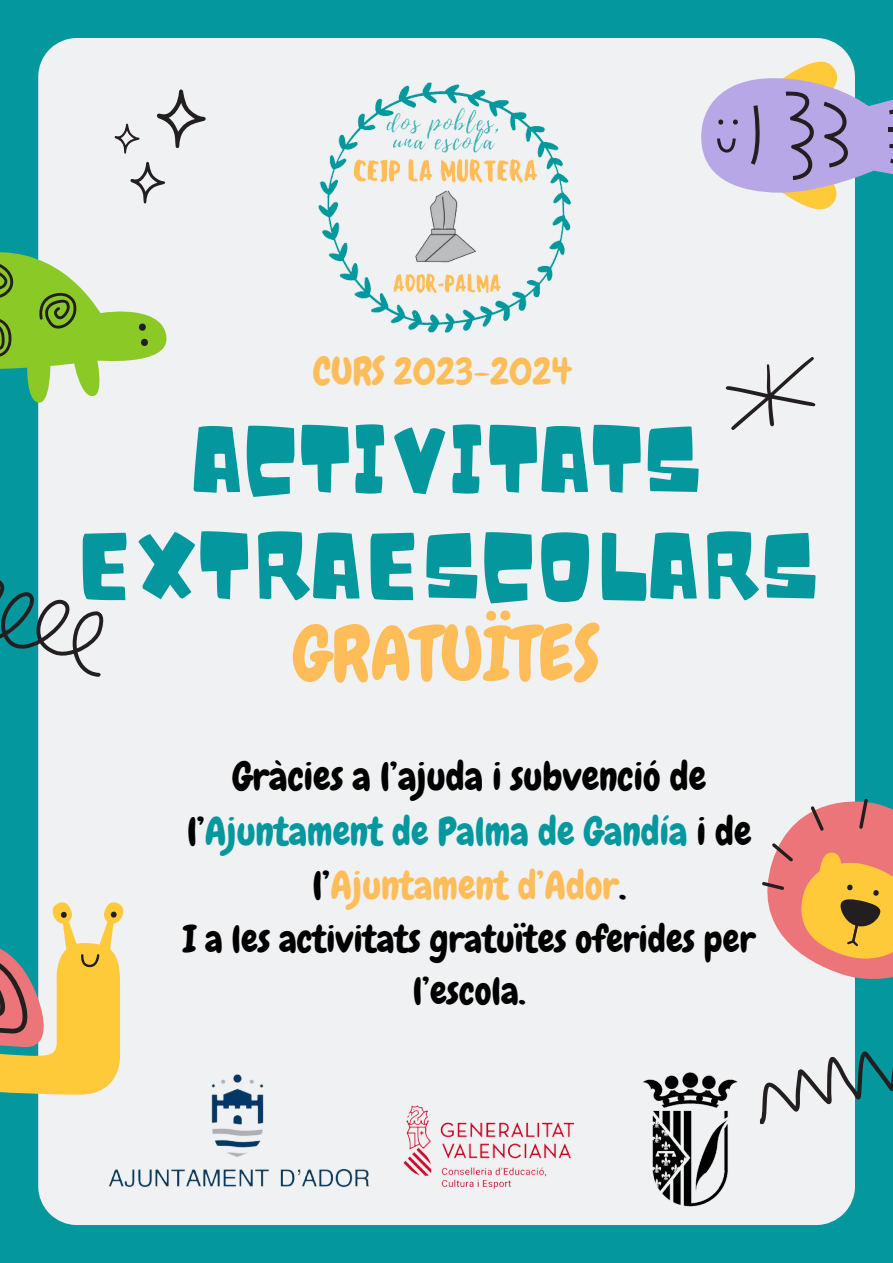
<style>
.page{position:relative;width:893px;height:1263px;background:#04989e}
.page>*{position:absolute;margin:0;border:0;box-sizing:border-box;transform-origin:0 0}
.t1{font:91.12px "Noot";color:#04989e}
.t2{font:75px "Chewy";color:#ffbd59}
.t3{font:39px/54.6px "Chewy";color:#000;text-align:center}
.t4{font:37.5px/52.3px "Chewy";color:#000;text-align:center}
.t5{font:37.5px "Chewy";color:#ffbd59}
.s1{color:#04989e}
.s2{color:#ffbd59}
</style>
<div class="page">
<div style="left:38px;top:38px;width:817px;height:1187px;background:#eff1f2"></div>
<svg style="left:745px;top:782px;width:148px;height:217px;background:#ddb498"></svg>
<svg style="left:0;top:248px;width:171px;height:157px;background:#abd184"></svg>
<svg style="left:157px;top:89px;width:49px;height:59px;background:#c6c7c8"></svg>
<svg style="left:130px;top:162px;width:35px;height:41px"></svg>
<svg style="left:115px;top:124px;width:25px;height:30px"></svg>
<svg style="left:697px;top:53px;width:196px;height:165px;background:#b1b6d0"></svg>
<svg style="left:0;top:901px;width:125px;height:193px;background:#ccbb7e"></svg>
<svg style="left:0;top:542px;width:131px;height:179px"></svg>
<svg style="left:749px;top:1030px;width:144px;height:95px"></svg>
<img style="left:298px;top:66px;width:294px;height:288px">
<div style="left:707px;top:328px;width:131px;height:131px;background:#eff1f2"></div>
<img style="left:38px;top:1056px;width:347px;height:153px">
<img style="left:634px;top:1070px;width:111px;height:138px">
<img style="left:385px;top:1056px;width:210px;height:169px">
<p class="t5" style="left:313px;top:347px;width:260px">CURS 2023-2024</p>
<p class="t1" style="left:191px;top:405px;width:512px">ACTIVITATS</p>
<p class="t1" style="left:74px;top:511px;width:745px">EXTRAESCOLARS</p>
<p class="t2" style="left:293px;top:606px;width:309px">GRATUÏTES</p>
<p class="t3" style="left:187px;top:750px;width:566px">Gràcies a l’ajuda i subvenció de l’<span class="s1">Ajuntament de Palma de Gandía</span> i de l’<span class="s2">Ajuntament d’Ador</span>.</p>
<p class="t4" style="left:183px;top:913px;width:574px">I a les activitats gratuïtes oferides per l’escola.</p>
</div>
